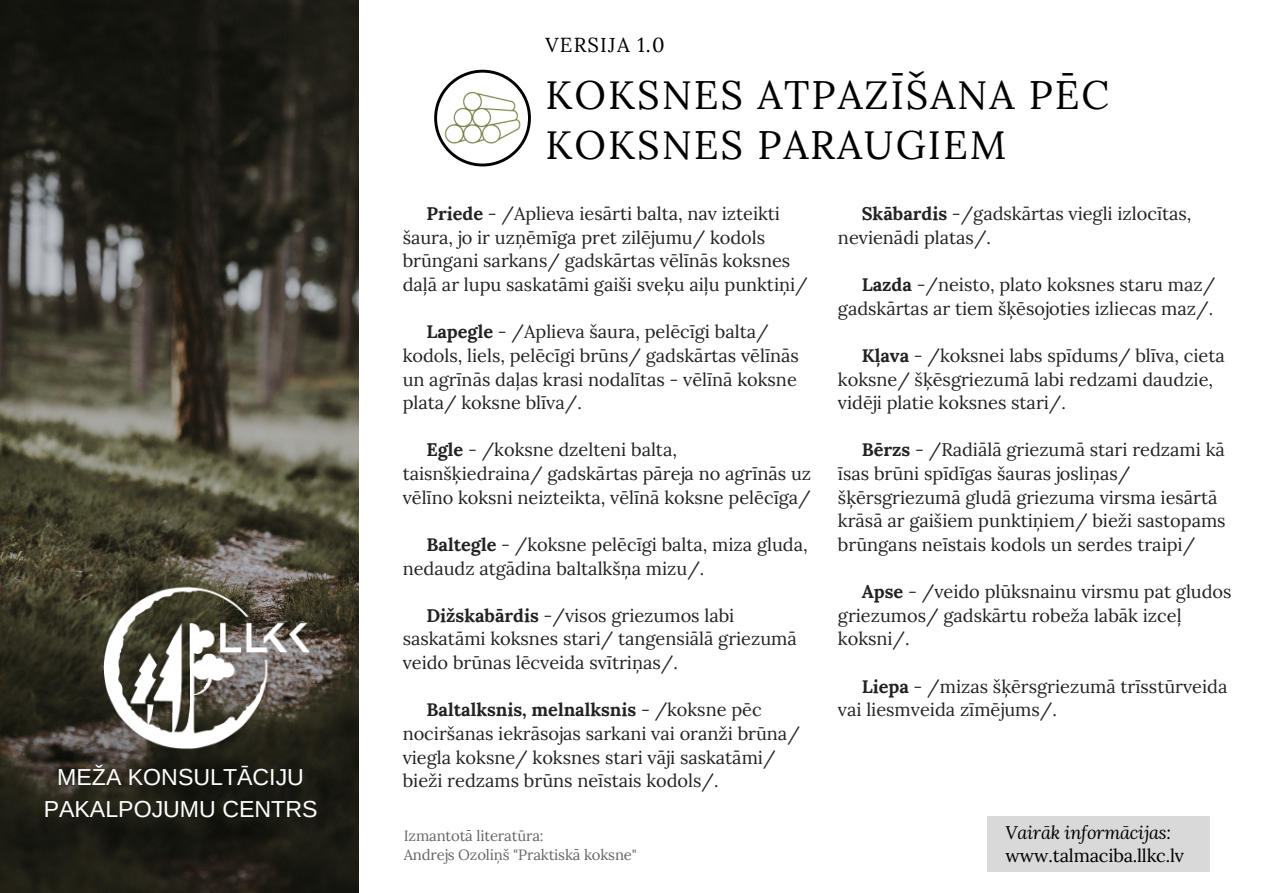
<style>
.page{position:relative;width:1263px;height:893px;background:#fff}
.page>*{position:absolute;margin:0;border:0;box-sizing:border-box;transform-origin:0 0}
.t1{font:39.75px/50.6px "Lora";letter-spacing:.05em;color:#000}
.t2{font:23.1px/31.5px "Arimo";color:#fff;text-align:center}
.t3{font:20.25px "Lora";letter-spacing:.06em;color:#000}
.t4{font:18.15px/23.5px "Lora";color:#222}
.t5{font:18.15px "Lora";letter-spacing:-.01em;color:#000}
.t6{font:italic 18.15px "Lora";letter-spacing:-.01em;color:#000}
.t7{font:14.85px/19px "Lora";letter-spacing:-.01em;color:#666}
.s1{font-weight:700}
</style>
<div class="page">
<img style="left:0;top:0;width:359px;height:893px">
<svg style="left:434px;top:70px;width:76px;height:96px"></svg>
<img style="left:435px;top:78px;width:96px;height:81px">
<img style="left:71px;top:543px;width:254px;height:249px">
<div style="left:987px;top:817px;width:223px;height:55px;background:#d9d9d9"></div>
<p class="t2" style="left:44px;top:761px;width:275px">MEŽA KONSULTĀCIJU<br>PAKALPOJUMU CENTRS</p>
<p class="t3" style="left:545px;top:31px;width:121px">VERSIJA 1.0</p>
<h1 class="t1" style="left:545px;top:69px;width:565px">KOKSNES ATPAZĪŠANA PĒC<br>KOKSNES PARAUGIEM</h1>
<p class="t4" style="left:403px;top:202px;width:407px;text-indent:24px"><span class="s1">Priede</span> - /Aplieva iesārti balta, nav izteikti šaura, jo ir uzņēmīga pret zilējumu/ kodols brūngani sarkans/ gadskārtas vēlīnās koksnes daļā ar lupu saskatāmi gaiši sveķu aiļu punktiņi/</p>
<p class="t4" style="left:403px;top:320px;width:398px;text-indent:24px"><span class="s1">Lapegle</span> - /Aplieva šaura, pelēcīgi balta/ kodols, liels, pelēcīgi brūns/ gadskārtas vēlīnās un agrīnās daļas krasi nodalītas - vēlīnā koksne plata/ koksne blīva/.</p>
<p class="t4" style="left:403px;top:438px;width:410px;text-indent:24px"><span class="s1">Egle</span> - /koksne dzelteni balta, taisnšķiedraina/ gadskārtas pāreja no agrīnās uz vēlīno koksni neizteikta, vēlīnā koksne pelēcīga/</p>
<p class="t4" style="left:403px;top:532px;width:406px;text-indent:24px"><span class="s1">Baltegle</span> - /koksne pelēcīgi balta, miza gluda, nedaudz atgādina baltalkšņa mizu/.</p>
<p class="t4" style="left:403px;top:603px;width:396px;text-indent:24px"><span class="s1">Dižskabārdis</span> -/visos griezumos labi saskatāmi koksnes stari/ tangensiālā griezumā veido brūnas lēcveida svītriņas/.</p>
<p class="t4" style="left:403px;top:698px;width:399px;text-indent:24px"><span class="s1">Baltalksnis, melnalksnis</span> - /koksne pēc nociršanas iekrāsojas sarkani vai oranži brūna/ viegla koksne/ koksnes stari vāji saskatāmi/ bieži redzams brūns neīstais kodols/.</p>
<p class="t7" style="left:404px;top:826px;width:235px">Izmantotā literatūra:<br>Andrejs Ozoliņš "Praktiskā koksne"</p>
<p class="t4" style="left:838px;top:202px;width:355px;text-indent:24px"><span class="s1">Skābardis</span> -/gadskārtas viegli izlocītas, nevienādi platas/.</p>
<p class="t4" style="left:838px;top:273px;width:379px;text-align:right"><span class="s1">Lazda</span> -/neisto, plato koksnes staru maz/ gadskārtas ar tiem šķēsojoties izliecas maz/.</p>
<p class="t4" style="left:838px;top:344px;width:388px;text-indent:24px"><span class="s1">Kļava</span> - /koksnei labs spīdums/ blīva, cieta koksne/ šķēsgriezumā labi redzami daudzie, vidēji platie koksnes stari/.</p>
<p class="t4" style="left:838px;top:438px;width:389px;text-indent:24px"><span class="s1">Bērzs</span> - /Radiālā griezumā stari redzami kā īsas brūni spīdīgas šauras josliņas/ šķērsgriezumā gludā griezuma virsma iesārtā krāsā ar gaišiem punktiņiem/ bieži sastopams brūngans neīstais kodols un serdes traipi/</p>
<p class="t4" style="left:838px;top:580px;width:395px;text-indent:24px"><span class="s1">Apse</span> - /veido plūksnainu virsmu pat gludos griezumos/ gadskārtu robeža labāk izceļ koksni/.</p>
<p class="t4" style="left:838px;top:674px;width:391px;text-indent:24px"><span class="s1">Liepa</span> - /mizas šķērsgriezumā trīsstūrveida vai liesmveida zīmējums/.</p>
<p class="t6" style="left:1005px;top:820px;width:167px">Vairāk informācijas:</p>
<p class="t5" style="left:1005px;top:844px;width:180px">www.talmaciba.llkc.lv</p>
</div>
